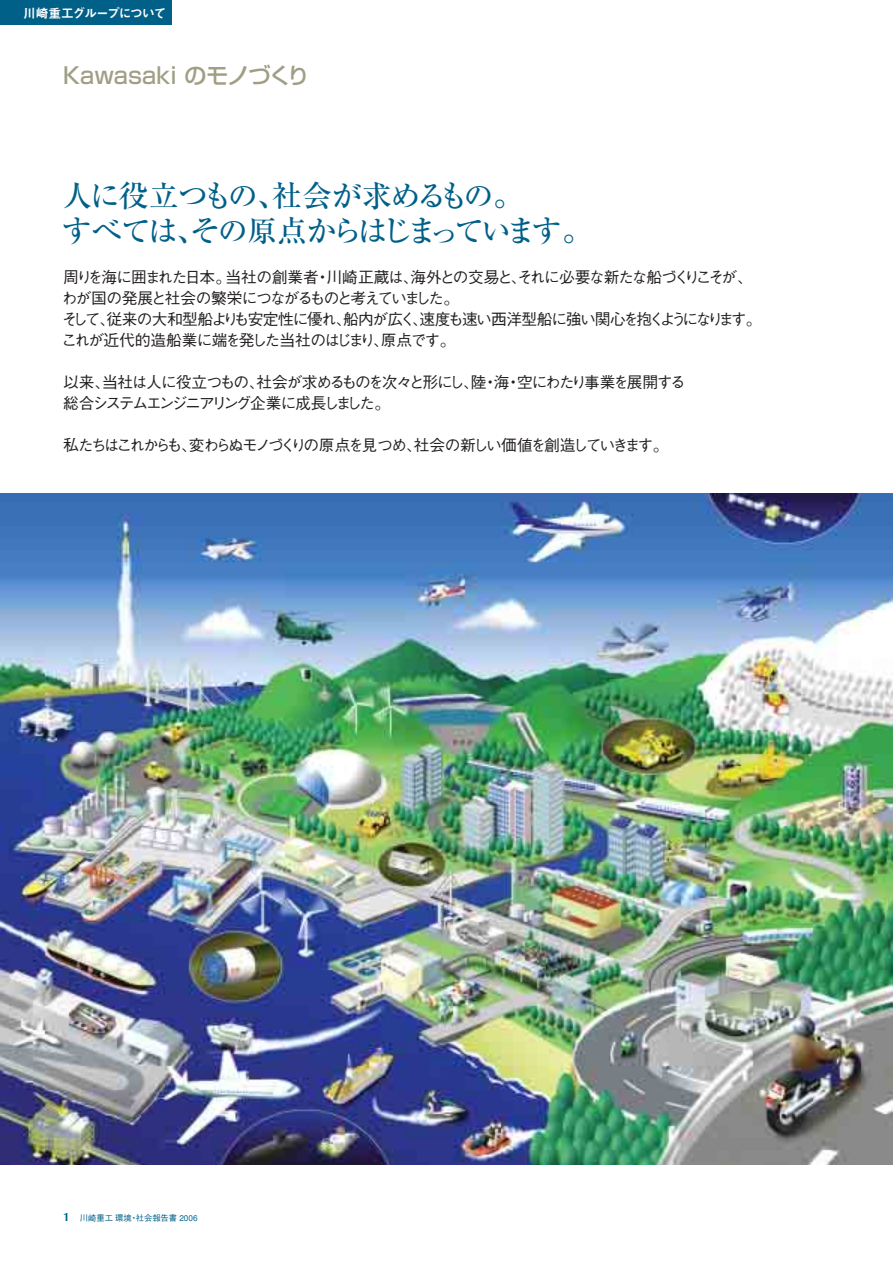
<style>
.page{position:relative;width:893px;height:1263px;background:#fff}
.page>*{position:absolute;margin:0;border:0;box-sizing:border-box;transform-origin:0 0}
.t1{font:500 30px/34.5px "Ryumin";letter-spacing:-.105em;color:#006088}
.t2{font:500 22.5px "Shin Go";color:#a19e85}
.t3{font:500 15.75px/21px "Gothic BBB";letter-spacing:-.11em;color:#231f20}
.t4{font:500 15.75px "Gothic BBB";letter-spacing:-.155em;color:#231f20}
.t5{font:12.75px "Midashi Go MB31";letter-spacing:-.085em;color:#fff}
.t6{font:500 8.25px "Gothic BBB";color:#006088}
.s1{font-family:"Optima";font-weight:700;font-size:12px}
</style>
<div class="page">
<img style="left:1px;top:494px;width:891px;height:670px">
<div style="left:1px;top:0;width:171px;height:25px;background:#006088"></div>
<p class="t5" style="left:23px;top:9px;width:145px">川崎重工グループについて</p>
<h2 class="t2" style="left:63px;top:67px;width:248px">Kawasaki のモノづくり</h2>
<h1 class="t1" style="left:62px;top:183px;width:532px">人に役立つもの、社会が求めるもの。<br>すべては、その原点からはじまっています。</h1>
<p class="t3" style="left:62px;top:269px;width:701px">周りを海に囲まれた日本。当社の創業者・川崎正蔵は、海外との交易と、それに必要な新たな船づくりこそが、わが国の発展と社会の繁栄につながるものと考えていました。<br>そして、従来の大和型船よりも安定性に優れ、船内が広く、速度も速い西洋型船に強い関心を抱くようになります。これが近代的造船業に端を発した当社のはじまり、原点です。</p>
<p class="t3" style="left:63px;top:374px;width:624px">以来、当社は人に役立つもの、社会が求めるものを次々と形にし、陸・海・空にわたり事業を展開する総合システムエンジニアリング企業に成長しました。</p>
<p class="t4" style="left:63px;top:439px;width:606px">私たちはこれからも、変わらぬモノづくりの原点を見つめ、社会の新しい価値を創造していきます。</p>
<p class="t6" style="left:63px;top:1215px;width:136px"><span class="s1">1</span> 川崎重工 環境・社会報告書 2006</p>
</div>
